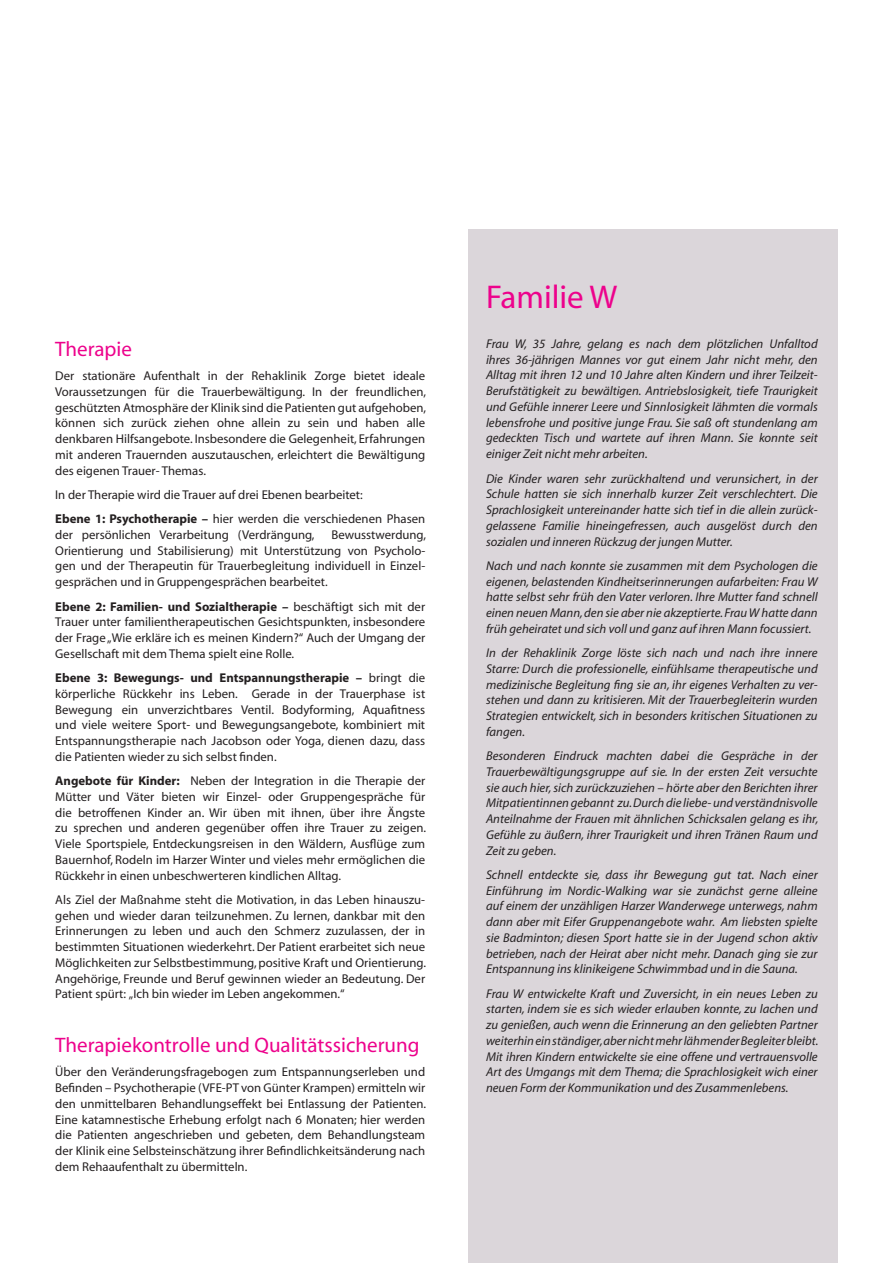
<style>
.page{position:relative;width:893px;height:1263px;background:#fff}
.page>*{position:absolute;margin:0;border:0;box-sizing:border-box;transform-origin:0 0}
.Headline{font:33px "Myriad";color:#ed028c}
.Subline{font:21px "Myriad";color:#ed028c}
.t1{font:12.75px/15.8px "Myriad";color:#231f20;text-align:justify}
.Italic{font:italic 12.75px/15.8px "Myriad";color:#231f20;text-align:justify}
.s1{font-weight:700}
</style>
<div class="page">
<div style="left:468px;top:229px;width:370px;height:1034px;background:#dbd6da"></div>
<p class="Subline" style="left:55px;top:338px;width:78px">Therapie</p>
<p class="t1" style="left:55px;top:369px;width:372px">Der stationäre Aufenthalt in der Rehaklinik Zorge bietet ideale Voraussetzungen für die Trauerbewältigung. In der freundlichen, geschützten Atmosphäre der Klinik sind die Patienten gut aufgehoben, können sich zurück ziehen ohne allein zu sein und haben alle denkbaren Hilfsangebote. Insbesondere die Gelegenheit, Erfahrungen mit anderen Trauernden auszutauschen, erleichtert die Bewältigung des eigenen Trauer- Themas.</p>
<p class="t1" style="left:55px;top:487px;width:309px">In der Therapie wird die Trauer auf drei Ebenen bearbeitet:</p>
<p class="t1" style="left:55px;top:512px;width:371px"><span class="s1">Ebene 1: Psychotherapie –</span> hier werden die verschiedenen Phasen der persönlichen Verarbeitung (Verdrängung,</p>
<p class="t1" style="left:55px;top:527px;width:372px;text-indent:276px">Bewusstwerdung, Orientierung und Stabilisierung) mit Unterstützung von Psycholo&shy;gen und der Therapeutin für Trauerbegleitung individuell in Einzel&shy;gesprächen und in Gruppengesprächen bearbeitet.</p>
<p class="t1" style="left:55px;top:599px;width:371px"><span class="s1">Ebene 2: Familien- und Sozialtherapie –</span> beschäftigt sich mit der Trauer unter familientherapeutischen Gesichtspunkten, insbesondere der Frage „Wie erkläre ich es meinen Kindern?“ Auch der Umgang der Gesellschaft mit dem Thema spielt eine Rolle.</p>
<p class="t1" style="left:55px;top:670px;width:371px"><span class="s1">Ebene 3: Bewegungs- und Entspannungstherapie –</span> bringt die körperliche Rückkehr ins Leben. Gerade in der Trauerphase ist Bewegung ein unverzichtbares Ventil. Bodyforming, Aquafitness und viele weitere Sport- und Bewegungsangebote, kombiniert mit Entspannungstherapie nach Jacobson oder Yoga, dienen dazu, dass die Patienten wieder zu sich selbst finden.</p>
<p class="t1" style="left:55px;top:773px;width:372px"><span class="s1">Angebote für Kinder:</span> Neben der Integration in die Therapie der Mütter und Väter bieten wir Einzel- oder Gruppengespräche für die betroffenen Kinder an. Wir üben mit ihnen, über ihre Ängste zu sprechen und anderen gegenüber offen ihre Trauer zu zeigen.<br>Viele Sportspiele, Entdeckungsreisen in den Wäldern, Ausflüge zum Bauernhof, Rodeln im Harzer Winter und vieles mehr ermöglichen die Rückkehr in einen unbeschwerteren kindlichen Alltag.</p>
<p class="t1" style="left:55px;top:892px;width:372px">Als Ziel der Maßnahme steht die Motivation, in das Leben hinauszu&shy;gehen und wieder daran teilzunehmen. Zu lernen, dankbar mit den Erinnerungen zu leben und auch den Schmerz zuzulassen, der in bestimmten Situationen wiederkehrt. Der Patient erarbeitet sich neue Möglichkeiten zur Selbstbestimmung, positive Kraft und Orientierung.<br>Angehörige, Freunde und Beruf gewinnen wieder an Bedeutung. Der Patient spürt: „Ich bin wieder im Leben angekommen.“</p>
<p class="Subline" style="left:55px;top:1034px;width:366px">Therapiekontrolle und Qualitätssicherung</p>
<p class="t1" style="left:55px;top:1065px;width:372px">Über den Veränderungsfragebogen zum Entspannungserleben und Befinden – Psychotherapie (VFE-PT von Günter Krampen) ermitteln wir den unmittelbaren Behandlungseffekt bei Entlassung der Patienten.<br>Eine katamnestische Erhebung erfolgt nach 6 Monaten; hier werden die Patienten angeschrieben und gebeten, dem Behandlungsteam der Klinik eine Selbsteinschätzung ihrer Befindlichkeitsänderung nach dem Rehaaufenthalt zu übermitteln.</p>
<p class="Headline" style="left:486px;top:281px;width:133px">Familie W</p>
<p class="Italic" style="left:486px;top:336px;width:333px">Frau W, 35 Jahre, gelang es nach dem plötzlichen Unfalltod ihres 36-jährigen Mannes vor gut einem Jahr nicht mehr, den Alltag mit ihren 12 und 10 Jahre alten Kindern und ihrer Teilzeit-Berufstätigkeit zu bewältigen. Antriebslosigkeit, tiefe Traurigkeit und Gefühle innerer Leere und Sinnlosigkeit lähmten die vormals lebensfrohe und positive junge Frau. Sie saß oft stundenlang am gedeckten Tisch und wartete auf ihren Mann. Sie konnte seit einiger Zeit nicht mehr arbeiten.</p>
<p class="Italic" style="left:486px;top:471px;width:333px">Die Kinder waren sehr zurückhaltend und verunsichert, in der Schule hatten sie sich innerhalb kurzer Zeit verschlechtert. Die Sprachlosigkeit untereinander hatte sich tief in die allein zurück&shy;gelassene Familie hineingefressen, auch ausgelöst durch den sozialen und inneren Rückzug der jungen Mutter.</p>
<p class="Italic" style="left:486px;top:558px;width:333px">Nach und nach konnte sie zusammen mit dem Psychologen die eigenen, belastenden Kindheitserinnerungen aufarbeiten: Frau W hatte selbst sehr früh den Vater verloren. Ihre Mutter fand schnell einen neuen Mann, den sie aber nie akzeptierte. Frau W hatte dann früh geheiratet und sich voll und ganz auf ihren Mann focussiert.</p>
<p class="Italic" style="left:486px;top:645px;width:333px">In der Rehaklinik Zorge löste sich nach und nach ihre innere Starre: Durch die professionelle, einfühlsame therapeutische und medizinische Begleitung fing sie an, ihr eigenes Verhalten zu ver&shy;stehen und dann zu kritisieren. Mit der Trauerbegleiterin wurden Strategien entwickelt, sich in besonders kritischen Situationen zu fangen.</p>
<p class="Italic" style="left:486px;top:748px;width:334px">Besonderen Eindruck machten dabei die Gespräche in der Trauerbewältigungsgruppe auf sie. In der ersten Zeit versuchte sie auch hier, sich zurückzuziehen – hörte aber den Berichten ihrer Mitpatientinnen gebannt zu. Durch die liebe- und verständnisvolle Anteilnahme der Frauen mit ähnlichen Schicksalen gelang es ihr, Gefühle zu äußern, ihrer Traurigkeit und ihren Tränen Raum und Zeit zu geben.</p>
<p class="Italic" style="left:486px;top:867px;width:333px">Schnell entdeckte sie, dass ihr Bewegung gut tat. Nach einer Einführung im Nordic-Walking war sie zunächst gerne alleine auf einem der unzähligen Harzer Wanderwege unterwegs, nahm dann aber mit Eifer Gruppenangebote wahr. Am liebsten spielte sie Badminton; diesen Sport hatte sie in der Jugend schon aktiv betrieben, nach der Heirat aber nicht mehr. Danach ging sie zur Entspannung ins klinikeigene Schwimmbad und in die Sauna.</p>
<p class="Italic" style="left:486px;top:986px;width:334px">Frau W entwickelte Kraft und Zuversicht, in ein neues Leben zu starten, indem sie es sich wieder erlauben konnte, zu lachen und zu genießen, auch wenn die Erinnerung an den geliebten Partner weiterhin ein ständiger, aber nicht mehr lähmender Begleiter bleibt.<br>Mit ihren Kindern entwickelte sie eine offene und vertrauensvolle Art des Umgangs mit dem Thema; die Sprachlosigkeit wich einer neuen Form der Kommunikation und des Zusammenlebens.</p>
</div>
